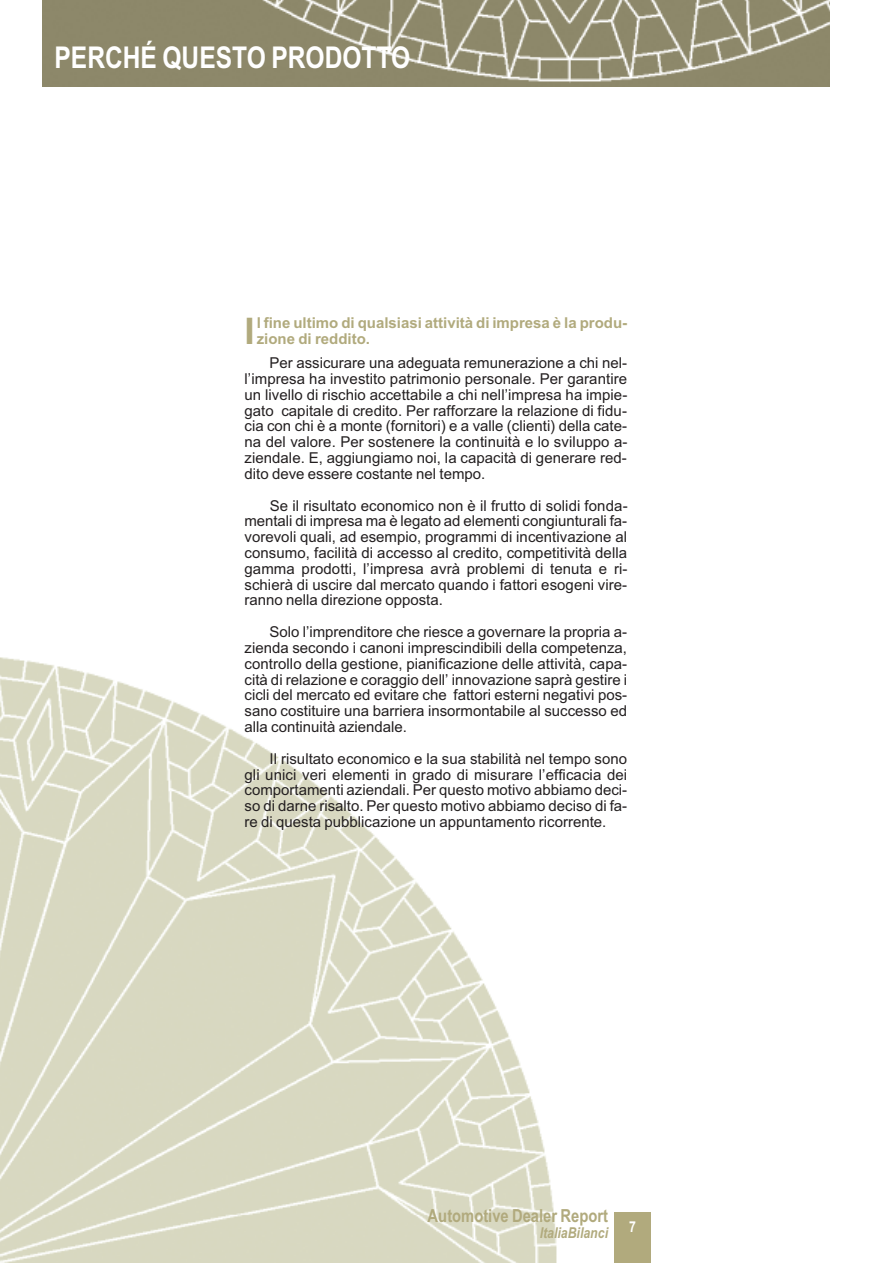
<style>
.page{position:relative;width:893px;height:1263px;background:#fff}
.page>*{position:absolute;margin:0;border:0;box-sizing:border-box;transform-origin:0 0}
.t1{font:700 36.75px "Arial";color:#b1aa7d}
.t2{font:700 30px "Arial Narrow";color:#fff}
.t3{font:700 18px "Arial Narrow";color:#b1aa7d}
.t4{font:15px/15.9px "Arial";color:#231f20;text-align:justify}
.t5{font:700 15px/15.9px "Arial";color:#b1aa7d}
.t6{font:italic 700 15px "Arial Narrow";color:#b1aa7d}
.t7{font:700 15px "Arial Narrow";color:#fff}
</style>
<div class="page">
<img style="left:0;top:657px;width:557px;height:606px">
<img style="left:43px;top:0;width:786px;height:86px">
<div style="left:614px;top:1212px;width:37px;height:51px;background:#b1aa7d"></div>
<p class="t2" style="left:55px;top:40px;width:357px">PERCHÉ QUESTO PRODOTTO</p>
<p class="t1" style="left:244px;top:310px;width:12px">I</p>
<p class="t5" style="left:257px;top:315px;width:372px">l fine ultimo di qualsiasi attività di impresa è la produ&shy;zione di reddito.</p>
<p class="t4" style="left:244px;top:355px;width:385px;text-indent:25px">Per assicurare una adeguata remunerazione a chi nel&shy;l’impresa ha investito patrimonio personale. Per garantire un livello di rischio accettabile a chi nell’impresa ha impie&shy;gato capitale di credito. Per rafforzare la relazione di fidu&shy;cia con chi è a monte (fornitori) e a valle (clienti) della cate&shy;na del valore. Per sostenere la continuità e lo sviluppo a&shy;ziendale. E, aggiungiamo noi, la capacità di generare red&shy;dito deve essere costante nel tempo.</p>
<p class="t4" style="left:244px;top:497px;width:385px;text-indent:25px">Se il risultato economico non è il frutto di solidi fonda&shy;mentali di impresa ma è legato ad elementi congiunturali fa&shy;vorevoli quali, ad esempio, programmi di incentivazione al consumo, facilità di accesso al credito, competitività della gamma prodotti, l’impresa avrà problemi di tenuta e ri&shy;schierà di uscire dal mercato quando i fattori esogeni vire&shy;ranno nella direzione opposta.</p>
<p class="t4" style="left:244px;top:624px;width:384px;text-indent:25px">Solo l’imprenditore che riesce a governare la propria a&shy;zienda secondo i canoni imprescindibili della competenza, controllo della gestione, pianificazione delle attività, capa&shy;cità di relazione e coraggio dell’ innovazione saprà gestire i cicli del mercato ed evitare che fattori esterni negativi pos&shy;sano costituire una barriera insormontabile al successo ed alla continuità aziendale.</p>
<p class="t4" style="left:244px;top:751px;width:384px;text-indent:25px">Il risultato economico e la sua stabilità nel tempo sono gli unici veri elementi in grado di misurare l’efficacia dei comportamenti aziendali. Per questo motivo abbiamo deci&shy;so di darne risalto. Per questo motivo abbiamo deciso di fa&shy;re di questa pubblicazione un appuntamento ricorrente.</p>
<p class="t3" style="left:428px;top:1205px;width:182px">Automotive Dealer Report</p>
<p class="t6" style="left:540px;top:1223px;width:70px">ItaliaBilanci</p>
<p class="t7" style="left:629px;top:1218px;width:8px">7</p>
</div>
